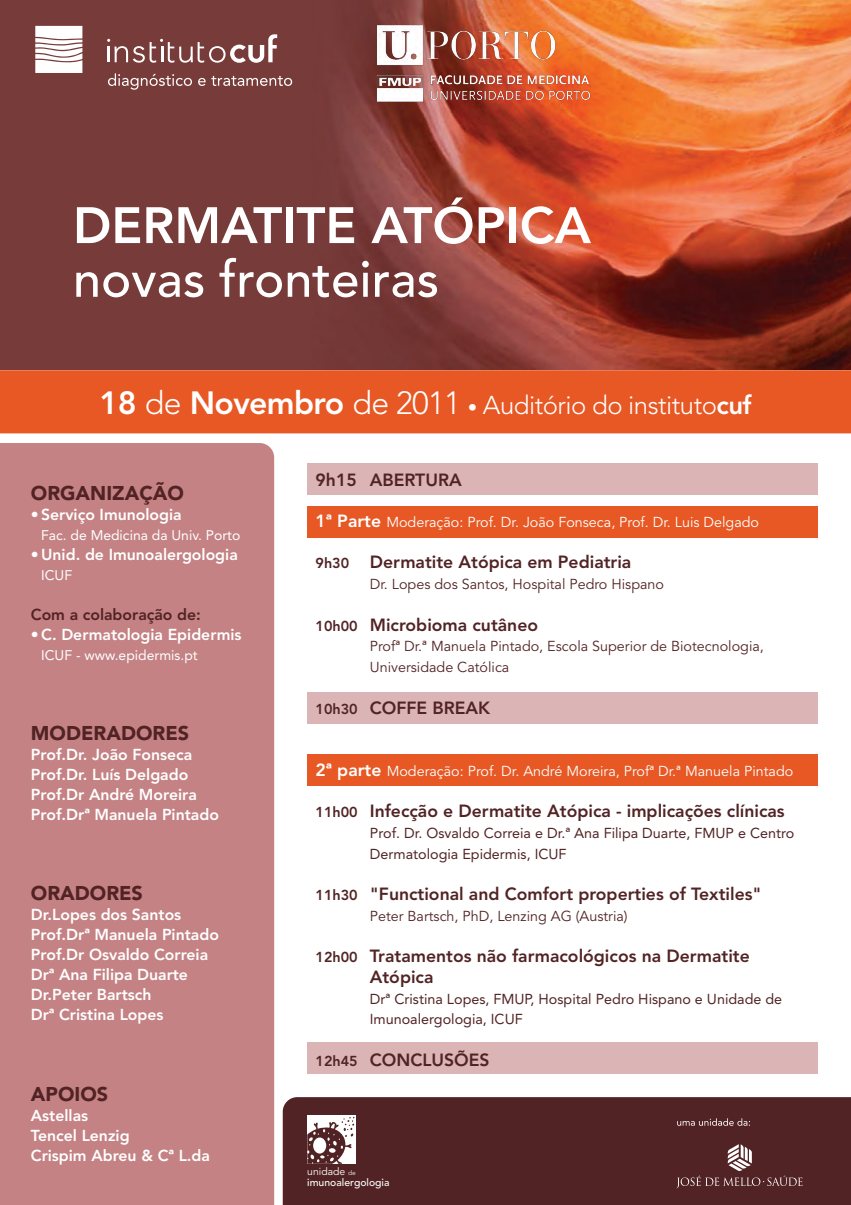
<style>
.page{position:relative;width:851px;height:1205px;background:#fff}
.page>*{position:absolute;margin:0;border:0;box-sizing:border-box;transform-origin:0 0}
.t1{font:800 50.62px "Avenir LT Std";color:#fff}
.t2{font:500 50.62px "Avenir LT Std";color:#fff}
.t3{font:300 25.69px "Avenir LT Std";letter-spacing:-.02em;color:#fff}
.t4{font:900 19.81px "Avenir LT Std";color:#522324}
.t5{font:800 17.56px/20.8px "Avenir LT Std";color:#522324}
.t6{font:800 15.75px/20px "Avenir LT Std";color:#fff}
.t7{font:800 15.75px "Avenir LT Std";color:#522324}
.t8{font:14.38px/20.7px "Avenir LT Std";color:#522324}
.t9{font:14.38px/20.7px "Avenir LT Std";color:#522324}
.t10{font:14.38px "Avenir LT Std";color:#fff}
.t11{font:13.94px "Avenir LT Std";color:#fff}
.t12{font:500 10.44px/11.2px "Avenir LT Std";color:#fff}
.s1{font-weight:800;font-size:31.94px}
.s2{font-size:31.94px}
.s3{font-size:18.94px}
.s4{font-weight:800}
.s5{font-weight:800;font-size:17.56px}
.s6{font-size:14.38px}
.s7{font-weight:400}
.s8{font-weight:300;font-size:6.62px}
</style>
<div class="page">
<img style="left:0;top:0;width:850px;height:370px">
<div style="left:0;top:443px;width:274px;height:762px;background:#c48284"></div>
<div style="left:307px;top:754px;width:510px;height:32px;background:#e75824"></div>
<div style="left:307px;top:463px;width:510px;height:32px;background:#dbb4b5"></div>
<div style="left:307px;top:506px;width:510px;height:31px;background:#e75824"></div>
<div style="left:307px;top:1042px;width:510px;height:32px;background:#dbb4b5"></div>
<div style="left:307px;top:692px;width:510px;height:31px;background:#dbb4b5"></div>
<div style="left:0;top:370px;width:850px;height:63px;background:#e75824"></div>
<svg style="left:35px;top:26px;width:47px;height:47px"></svg>
<svg style="left:108px;top:73px;width:84px;height:17px"></svg>
<svg style="left:198px;top:76px;width:94px;height:10px"></svg>
<svg style="left:107px;top:34px;width:170px;height:29px"></svg>
<img style="left:372px;top:21px;width:224px;height:87px">
<div style="left:283px;top:1097px;width:567px;height:108px;background:#522324"></div>
<div style="left:307px;top:1115px;width:49px;height:49px;background:#fff"></div>
<svg style="left:307px;top:1117px;width:47px;height:47px"></svg>
<svg style="left:677px;top:1118px;width:73px;height:8px"></svg>
<svg style="left:676px;top:1144px;width:126px;height:44px"></svg>
<h1 class="t1" style="left:73px;top:195px;width:519px">DERMATITE ATÓPICA</h1>
<h1 class="t2" style="left:73px;top:250px;width:367px">novas fronteiras</h1>
<h2 class="t3" style="left:99px;top:390px;width:653px"><span class="s1">18</span> <span class="s2">de</span> <span class="s1">Novembro</span> <span class="s2">de 2011</span> <span class="s3">•</span> Auditório do instituto<span class="s4">cuf</span></h2>
<p class="t4" style="left:31px;top:481px;width:155px">ORGANIZAÇÃO</p>
<p class="t6" style="left:31px;top:505px;width:152px">• Serviço Imunologia</p>
<p class="t11" style="left:41px;top:527px;width:201px">Fac. de Medicina da Univ. Porto</p>
<p class="t6" style="left:31px;top:545px;width:208px">• Unid. de Imunoalergologia</p>
<p class="t11" style="left:41px;top:567px;width:32px">ICUF</p>
<p class="t7" style="left:31px;top:605px;width:171px">Com a colaboração de:</p>
<p class="t6" style="left:31px;top:625px;width:212px">• C. Dermatologia Epidermis</p>
<p class="t11" style="left:41px;top:647px;width:158px">ICUF - www.epidermis.pt</p>
<p class="t4" style="left:31px;top:721px;width:160px">MODERADORES</p>
<p class="t6" style="left:31px;top:745px;width:189px">Prof.Dr. João Fonseca<br>Prof.Dr. Luís Delgado<br>Prof.Dr André Moreira<br>Prof.Drª Manuela Pintado</p>
<p class="t4" style="left:31px;top:881px;width:114px">ORADORES</p>
<p class="t6" style="left:31px;top:905px;width:189px">Dr.Lopes dos Santos<br>Prof.Drª Manuela Pintado<br>Prof.Dr Osvaldo Correia<br>Drª Ana Filipa Duarte<br>Dr.Peter Bartsch<br>Drª Cristina Lopes</p>
<p class="t4" style="left:31px;top:1081px;width:79px">APOIOS</p>
<p class="t6" style="left:31px;top:1105px;width:180px">Astellas<br>Tencel Lenzig<br>Crispim Abreu &amp; Cª L.da</p>
<p class="t5" style="left:315px;top:469px;width:148px">9h15 ABERTURA</p>
<p class="t10" style="left:315px;top:514px;width:445px"><span class="s5">1ª Parte</span> Moderação: Prof. Dr. João Fonseca, Prof. Dr. Luis Delgado</p>
<p class="t5" style="left:315px;top:552px;width:317px"><span class="s6">9h30</span> Dermatite Atópica em Pediatria</p>
<p class="t9" style="left:370px;top:574px;width:296px">Dr. Lopes dos Santos, Hospital Pedro Hispano</p>
<p class="t5" style="left:315px;top:614px;width:224px"><span class="s6">10h00</span> Microbioma cutâneo</p>
<p class="t9" style="left:370px;top:636px;width:395px">Profª Dr.ª Manuela Pintado, Escola Superior de Biotecnologia,<br>Universidade Católica</p>
<p class="t5" style="left:315px;top:697px;width:176px"><span class="s6">10h30</span> COFFE BREAK</p>
<p class="t10" style="left:315px;top:762px;width:479px"><span class="s5">2ª parte</span> Moderação: Prof. Dr. André Moreira, Profª Dr.ª Manuela Pintado</p>
<p class="t5" style="left:315px;top:801px;width:470px"><span class="s6">11h00</span> Infecção e Dermatite Atópica - implicações clínicas</p>
<p class="t8" style="left:370px;top:822px;width:426px">Prof. Dr. Osvaldo Correia e Dr.ª Ana Filipa Duarte, FMUP e Centro<br>Dermatologia Epidermis, ICUF</p>
<p class="t5" style="left:315px;top:883px;width:447px"><span class="s6">11h30</span> "Functional and Comfort properties of Textiles"</p>
<p class="t9" style="left:370px;top:906px;width:259px">Peter Bartsch, PhD, Lenzing AG (Austria)</p>
<p class="t5" style="left:370px;top:946px;width:381px;text-indent:-54px"><span class="s6">12h00</span> Tratamentos não farmacológicos na Dermatite<br>Atópica</p>
<p class="t8" style="left:370px;top:988px;width:414px">Drª Cristina Lopes, FMUP, Hospital Pedro Hispano e Unidade de<br>Imunoalergologia, ICUF</p>
<p class="t5" style="left:315px;top:1049px;width:175px"><span class="s6">12h45</span> CONCLUSÕES</p>
<p class="t12" style="left:307px;top:1165px;width:84px"><span class="s7">unidade</span> <span class="s8">de </span>imunoalergologia</p>
</div>
